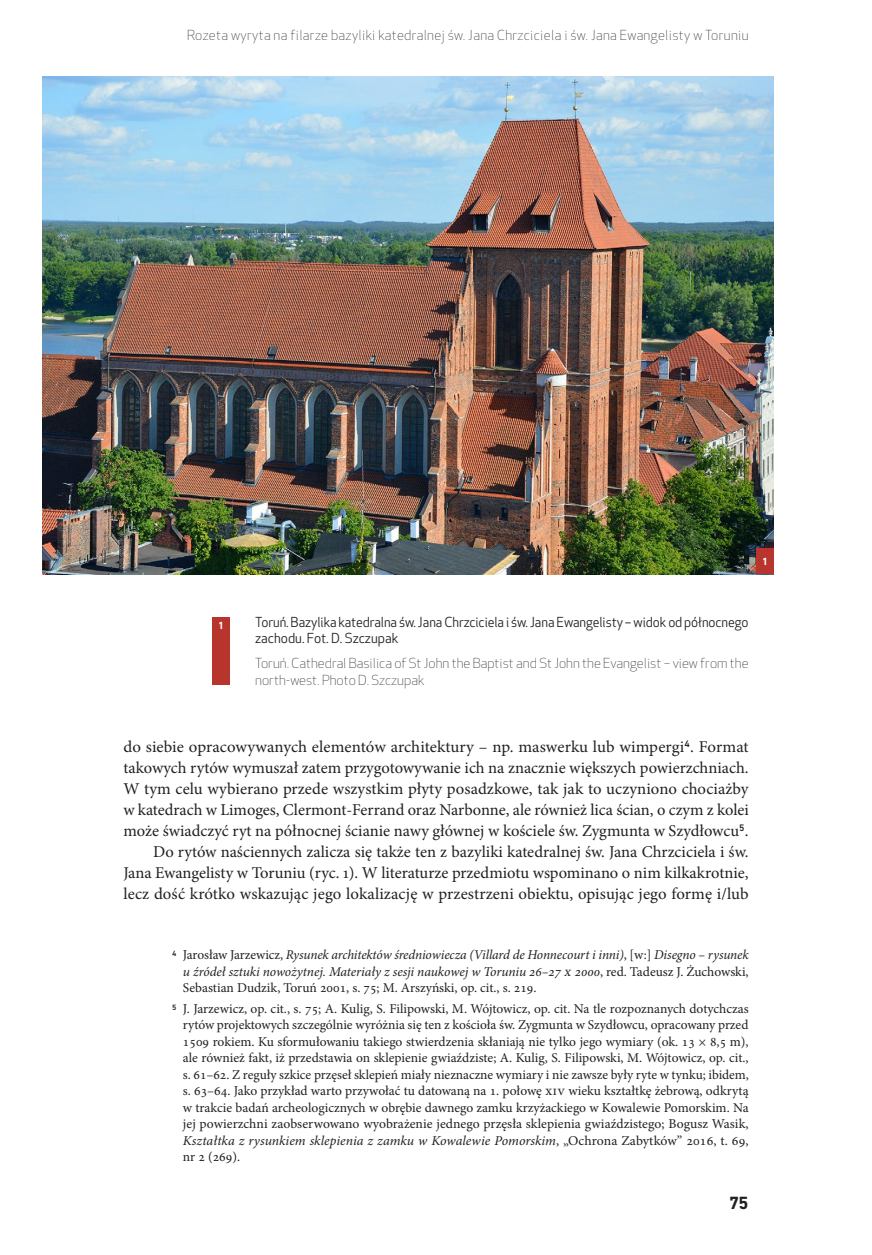
<style>
.page{position:relative;width:872px;height:1255px;background:#fff}
.page>*{position:absolute;margin:0;border:0;box-sizing:border-box;transform-origin:0 0}
.t1{font:700 18px "DIN Next LT Pro";color:#231f20}
._001_Akapit_tekstu{font:16.5px/21px "Minion Pro";color:#231f20;text-align:justify}
.przypisy_new{font:13.5px/16.5px "Minion Pro";letter-spacing:.005em;color:#231f20;text-align:justify}
.przypisy_new-2{font:italic 13.5px/16.5px "Minion Pro";letter-spacing:-.005em;color:#231f20;text-align:justify}
.opis01{font:13.5px/16.5px "Apex New";letter-spacing:-.005em;color:#231f20}
.opis02{font:300 13.5px/16.5px "Apex New";color:#231f20}
.opis02-2{font:300 13.5px "Apex New";letter-spacing:.025em;color:#231f20}
.t2{font:700 10.5px "DIN Next LT Pro";color:#fff}
.s1{font-style:normal}
.s2{font-style:italic}
</style>
<div class="page">
<img style="left:43px;top:77px;width:730px;height:497px">
<div style="left:213px;top:616px;width:17px;height:68px;background:#b8352e"></div>
<div style="left:756px;top:548px;width:17px;height:26px;background:#b8352e"></div>
<p class="opis02-2" style="left:187px;top:27px;width:563px">Rozeta wyryta na filarze bazyliki katedralnej św. Jana Chrzciciela i św. Jana Ewangelisty w Toruniu</p>
<p class="t2" style="left:218px;top:619px;width:7px">1</p>
<p class="t2" style="left:762px;top:555px;width:7px">1</p>
<p class="opis01" style="left:255px;top:613px;width:495px">Toruń. Bazylika katedralna św. Jana Chrzciciela i św. Jana Ewangelisty – widok od północnego zachodu. Fot. D. Szczupak</p>
<p class="opis02" style="left:255px;top:655px;width:495px">Toruń. Cathedral Basilica of St John the Baptist and St John the Evangelist – view from the north-west. Photo D. Szczupak</p>
<p class="_001_Akapit_tekstu" style="left:123px;top:736px;width:627px">do siebie opracowywanych elementów architektury – np. maswerku lub wimpergi<sup>4</sup>. Format takowych rytów wymuszał zatem przygotowywanie ich na znacznie większych powierzchniach.<br>W tym celu wybierano przede wszystkim płyty posadzkowe, tak jak to uczyniono chociażby w katedrach w Limoges, Clermont-Ferrand oraz Narbonne, ale również lica ścian, o czym z kolei może świadczyć ryt na północnej ścianie nawy głównej w kościele św. Zygmunta w Szydłowcu<sup>5</sup>.</p>
<p class="_001_Akapit_tekstu" style="left:123px;top:841px;width:627px;text-indent:30px">Do rytów naściennych zalicza się także ten z bazyliki katedralnej św. Jana Chrzciciela i św.<br>Jana Ewangelisty w Toruniu (ryc. 1). W literaturze przedmiotu wspominano o nim kilkakrotnie, lecz dość krótko wskazując jego lokalizację w przestrzeni obiektu, opisując jego formę i/lub</p>
<p class="przypisy_new-2" style="left:183px;top:946px;width:567px;text-indent:-11px"><sup>4</sup> <span class="s1">Jarosław Jarzewicz,</span> Rysunek architektów średniowiecza (Villard de Honnecourt i inni)<span class="s1">, [w:]</span> Disegno – rysunek u źródeł sztuki nowożytnej. Materiały z sesji naukowej w Toruniu 26–27 X 2000<span class="s1">, red. Tadeusz J. Żuchowski, Sebastian Dudzik, Toruń 2001, s. 75; M. Arszyński, op. cit., s. 219.</span></p>
<p class="przypisy_new" style="left:183px;top:1000px;width:567px;text-indent:-11px"><sup>5</sup> J. Jarzewicz, op. cit., s. 75; A. Kulig, S. Filipowski, M. Wójtowicz, op. cit. Na tle rozpoznanych dotychczas rytów projektowych szczególnie wyróżnia się ten z kościoła św. Zygmunta w Szydłowcu, opracowany przed 1509 rokiem. Ku sformułowaniu takiego stwierdzenia skłaniają nie tylko jego wymiary (ok. 13 × 8,5 m), ale również fakt, iż przedstawia on sklepienie gwiaździste; A. Kulig, S. Filipowski, M. Wójtowicz, op. cit., s. 61–62. Z reguły szkice przęseł sklepień miały nieznaczne wymiary i nie zawsze były ryte w tynku; ibidem, s. 63–64. Jako przykład warto przywołać tu datowaną na 1. połowę XIV wieku kształtkę żebrową, odkrytą w trakcie badań archeologicznych w obrębie dawnego zamku krzyżackiego w Kowalewie Pomorskim. Na jej powierzchni zaobserwowano wyobrażenie jednego przęsła sklepienia gwiaździstego; Bogusz Wasik, <span class="s2">Kształtka z rysunkiem sklepienia z zamku w Kowalewie Pomorskim</span>, „Ochrona Zabytków” 2016, t. 69, nr 2 (269).</p>
<p class="t1" style="left:729px;top:1192px;width:21px">75</p>
</div>
